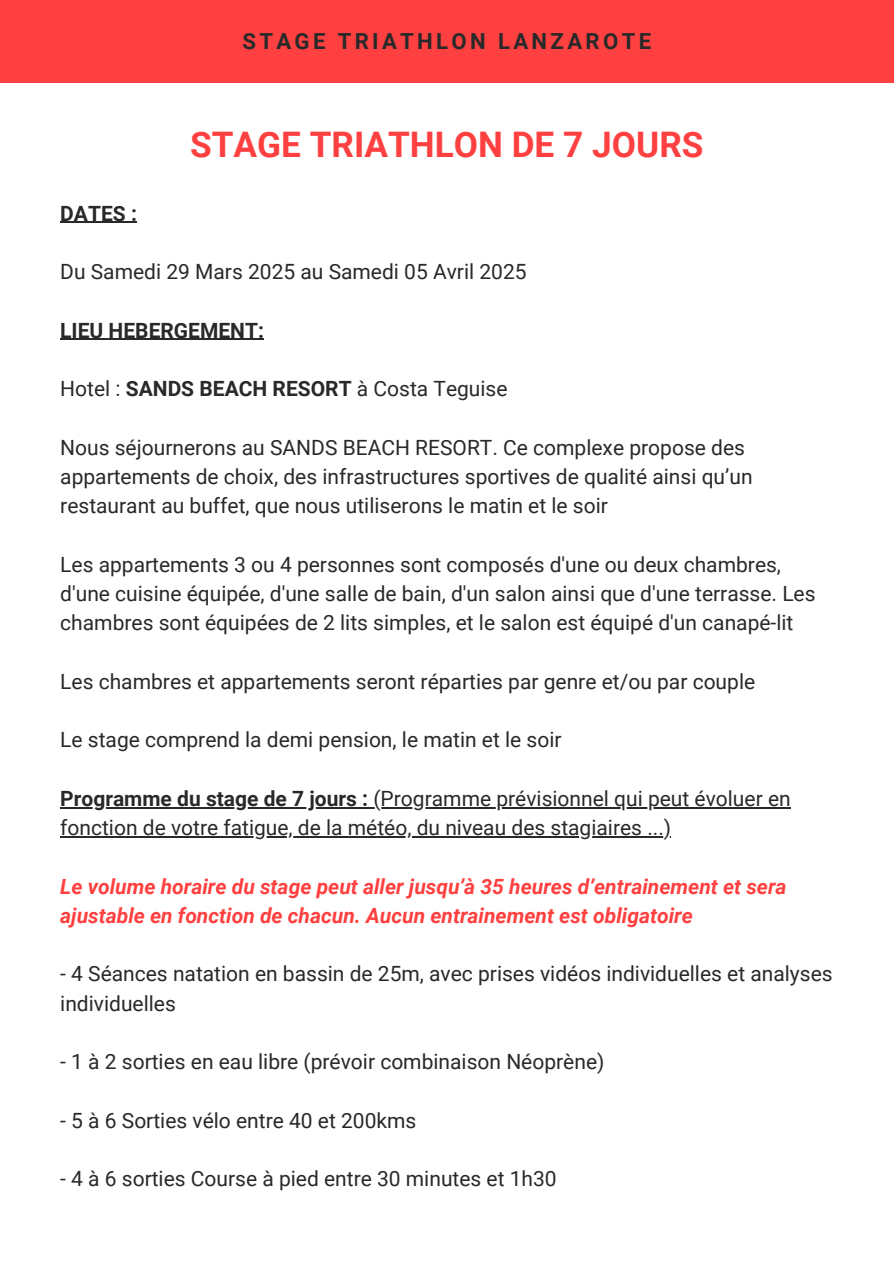
<style>
.page{position:relative;width:894px;height:1264px;background:#fff}
.page>*{position:absolute;margin:0;border:0;box-sizing:border-box;transform-origin:0 0}
.t1{font:700 35.25px "Roboto";color:#ff4040}
.t2{font:700 22.2px "Roboto";letter-spacing:.15em;color:#292929}
.t3{font:21px/29.2px "Roboto";color:#292929}
.t4{font:italic 700 21px/29.2px "Roboto";color:#ff4040}
.t5{font:700 21px "Roboto";color:#292929}
.s1{font-weight:700}
</style>
<div class="page">
<div style="left:0;top:0;width:893px;height:82px;background:#ff4040"></div>
<hr style="left:60px;top:222px;width:77px;height:1px;background:#292929">
<hr style="left:60px;top:339px;width:204px;height:1px;background:#292929">
<hr style="left:60px;top:807px;width:313px;height:1px;background:#292929">
<hr style="left:373px;top:807px;width:417px;height:1px;background:#292929">
<hr style="left:60px;top:836px;width:611px;height:1px;background:#292929">
<p class="t2" style="left:242px;top:29px;width:410px">STAGE TRIATHLON LANZAROTE</p>
<p class="t5" style="left:60px;top:201px;width:78px">DATES :</p>
<h2 class="t1" style="left:190px;top:124px;width:514px">STAGE TRIATHLON DE 7 JOURS</h2>
<p class="t3" style="left:60px;top:257px;width:467px">Du Samedi 29 Mars 2025 au Samedi 05 Avril 2025</p>
<p class="t5" style="left:60px;top:318px;width:205px">LIEU HEBERGEMENT:</p>
<p class="t3" style="left:60px;top:374px;width:448px">Hotel : <span class="s1">SANDS BEACH RESORT</span> à Costa Teguise</p>
<p class="t3" style="left:60px;top:433px;width:693px">Nous séjournerons au SANDS BEACH RESORT. Ce complexe propose des appartements de choix, des infrastructures sportives de qualité ainsi qu’un restaurant au buffet, que nous utiliserons le matin et le soir</p>
<p class="t3" style="left:60px;top:550px;width:756px">Les appartements 3 ou 4 personnes sont composés d'une ou deux chambres, d'une cuisine équipée, d'une salle de bain, d'un salon ainsi que d'une terrasse. Les chambres sont équipées de 2 lits simples, et le salon est équipé d'un canapé-lit</p>
<p class="t3" style="left:60px;top:667px;width:696px">Les chambres et appartements seront réparties par genre et/ou par couple</p>
<p class="t3" style="left:60px;top:725px;width:502px">Le stage comprend la demi pension, le matin et le soir</p>
<p class="t3" style="left:60px;top:784px;width:731px"><span class="s1">Programme du stage de 7 jours :</span> (Programme prévisionnel qui peut évoluer en fonction de votre fatigue, de la météo, du niveau des stagiaires ...)</p>
<p class="t4" style="left:60px;top:871px;width:727px">Le volume horaire du stage peut aller jusqu’à 35 heures d’entrainement et sera ajustable en fonction de chacun. Aucun entrainement est obligatoire</p>
<p class="t3" style="left:60px;top:959px;width:773px">- 4 Séances natation en bassin de 25m, avec prises vidéos individuelles et analyses individuelles</p>
<p class="t3" style="left:60px;top:1047px;width:545px">- 1 à 2 sorties en eau libre (prévoir combinaison Néoprène)</p>
<p class="t3" style="left:60px;top:1105px;width:357px">- 5 à 6 Sorties vélo entre 40 et 200kms</p>
<p class="t3" style="left:60px;top:1164px;width:498px">- 4 à 6 sorties Course à pied entre 30 minutes et 1h30</p>
</div>
